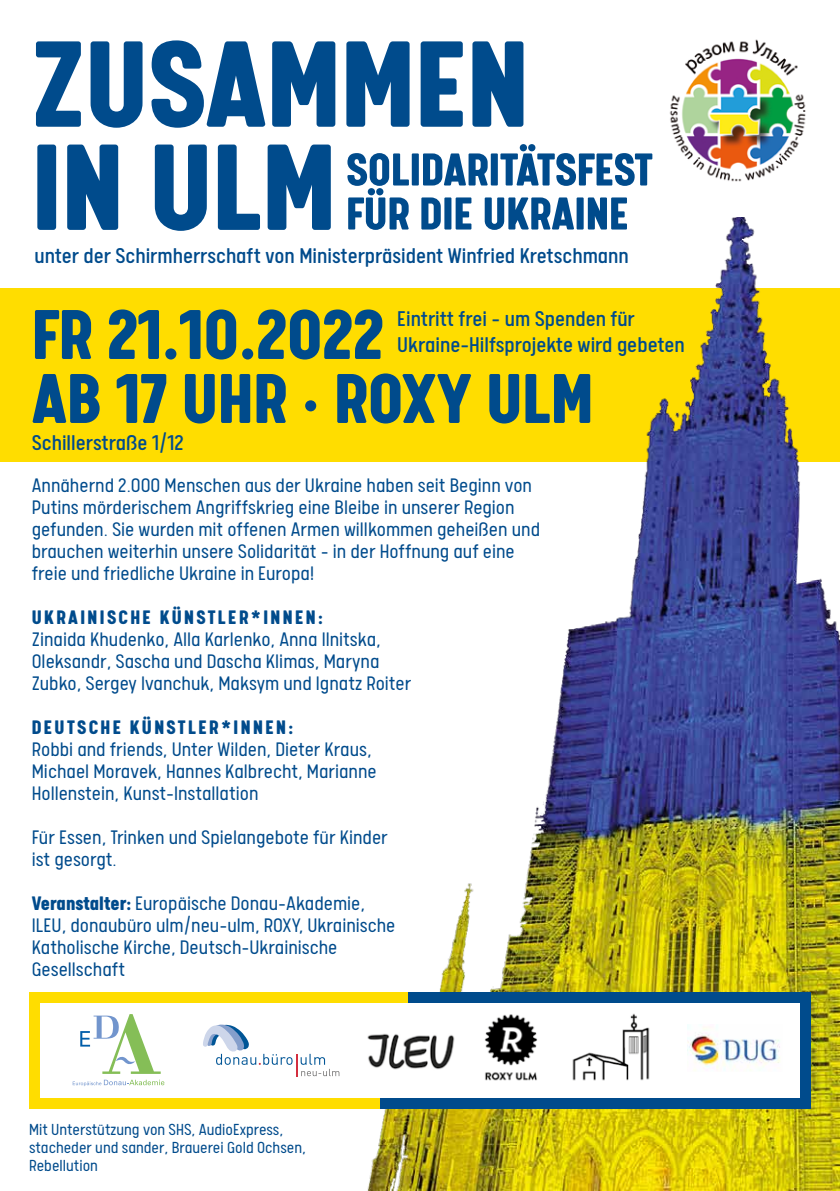
<style>
.page{position:relative;width:840px;height:1191px;background:#fff}
.page>*{position:absolute;margin:0;border:0;box-sizing:border-box;transform-origin:0 0}
.t1{font:900 138px/103.2px "Calps";color:#004b8c}
.t2{font:900 79.2px/64px "Calps";color:#004b8c}
.t3{font:900 51.8px/44px "Calps";color:#004b8c}
.t4{font:24px/25.8px "Calps";color:#004b8c}
.t5{font:300 22px/22px "Calps";color:#004b8c}
.t6{font:900 22px "Calps";letter-spacing:.11em;color:#004b8c}
.t7{font:300 18px/18px "Calps";color:#004b8c}
.s1{font-weight:900}
</style>
<div class="page">
<div style="left:0;top:288px;width:839px;height:174px;background:#fd0"></div>
<img style="left:342px;top:217px;width:497px;height:974px">
<img style="left:669px;top:39px;width:137px;height:143px">
<div style="left:32px;top:997px;width:773px;height:106px;background:#fff"></div>
<svg style="left:203px;top:1024px;width:136px;height:52px"></svg>
<svg style="left:73px;top:1014px;width:91px;height:72px"></svg>
<img style="left:367px;top:1033px;width:88px;height:37px">
<img style="left:484px;top:1014px;width:54px;height:67px">
<img style="left:572px;top:1013px;width:78px;height:68px">
<img style="left:687px;top:1024px;width:93px;height:47px">
<div style="left:407px;top:992px;width:403px;height:11px;background:#004b8c"></div>
<div style="left:29px;top:992px;width:378px;height:11px;background:#fd0"></div>
<div style="left:29px;top:1097px;width:351px;height:11px;background:#fd0"></div>
<div style="left:380px;top:1097px;width:430px;height:11px;background:#004b8c"></div>
<div style="left:800px;top:992px;width:10px;height:116px;background:#004b8c"></div>
<div style="left:29px;top:992px;width:11px;height:116px;background:#fd0"></div>
<h1 class="t1" style="left:32px;top:26px;width:498px">ZUSAMMEN<br>IN ULM</h1>
<h3 class="t3" style="left:346px;top:145px;width:308px">SOLIDARITÄTSFEST<br>FÜR DIE UKRAINE</h3>
<p class="t4" style="left:34px;top:242px;width:595px">unter der Schirmherrschaft von Ministerpräsident Winfried Kretschmann</p>
<h2 class="t2" style="left:32px;top:299px;width:562px">FR 21.10.2022<br>AB 17 UHR · ROXY ULM</h2>
<p class="t4" style="left:397px;top:305px;width:289px">Eintritt frei – um Spenden für<br>Ukraine-Hilfsprojekte wird gebeten</p>
<p class="t4" style="left:32px;top:429px;width:153px">Schillerstraße 1/12</p>
<p class="t5" style="left:32px;top:473px;width:509px">Annähernd 2.000 Menschen aus der Ukraine haben seit Beginn von Putins mörderischem Angriffskrieg eine Bleibe in unserer Region gefunden. Sie wurden mit offenen Armen willkommen geheißen und brauchen weiterhin unsere Solidarität - in der Hoffnung auf eine freie und friedliche Ukraine in Europa!</p>
<p class="t6" style="left:32px;top:603px;width:292px">UKRAINISCHE KÜNSTLER*INNEN:</p>
<p class="t5" style="left:32px;top:627px;width:381px">Zinaida Khudenko, Alla Karlenko, Anna Ilnitska,<br>Oleksandr, Sascha und Dascha Klimas, Maryna<br>Zubko, Sergey Ivanchuk, Maksym und Ignatz Roiter</p>
<p class="t6" style="left:32px;top:713px;width:263px">DEUTSCHE KÜNSTLER*INNEN:</p>
<p class="t5" style="left:32px;top:737px;width:346px">Robbi and friends, Unter Wilden, Dieter Kraus,<br>Michael Moravek, Hannes Kalbrecht, Marianne<br>Hollenstein, Kunst-Installation</p>
<p class="t5" style="left:32px;top:825px;width:357px">Für Essen, Trinken und Spielangebote für Kinder ist gesorgt.</p>
<p class="t5" style="left:32px;top:891px;width:365px"><span class="s1">Veranstalter:</span> Europäische Donau-Akademie, ILEU, donaubüro ulm/neu-ulm, ROXY, Ukrainische Katholische Kirche, Deutsch-Ukrainische Gesellschaft</p>
<p class="t7" style="left:29px;top:1119px;width:278px">Mit Unterstützung von SHS, AudioExpress, stacheder und sander, Brauerei Gold Ochsen,<br>Rebellution</p>
</div>
